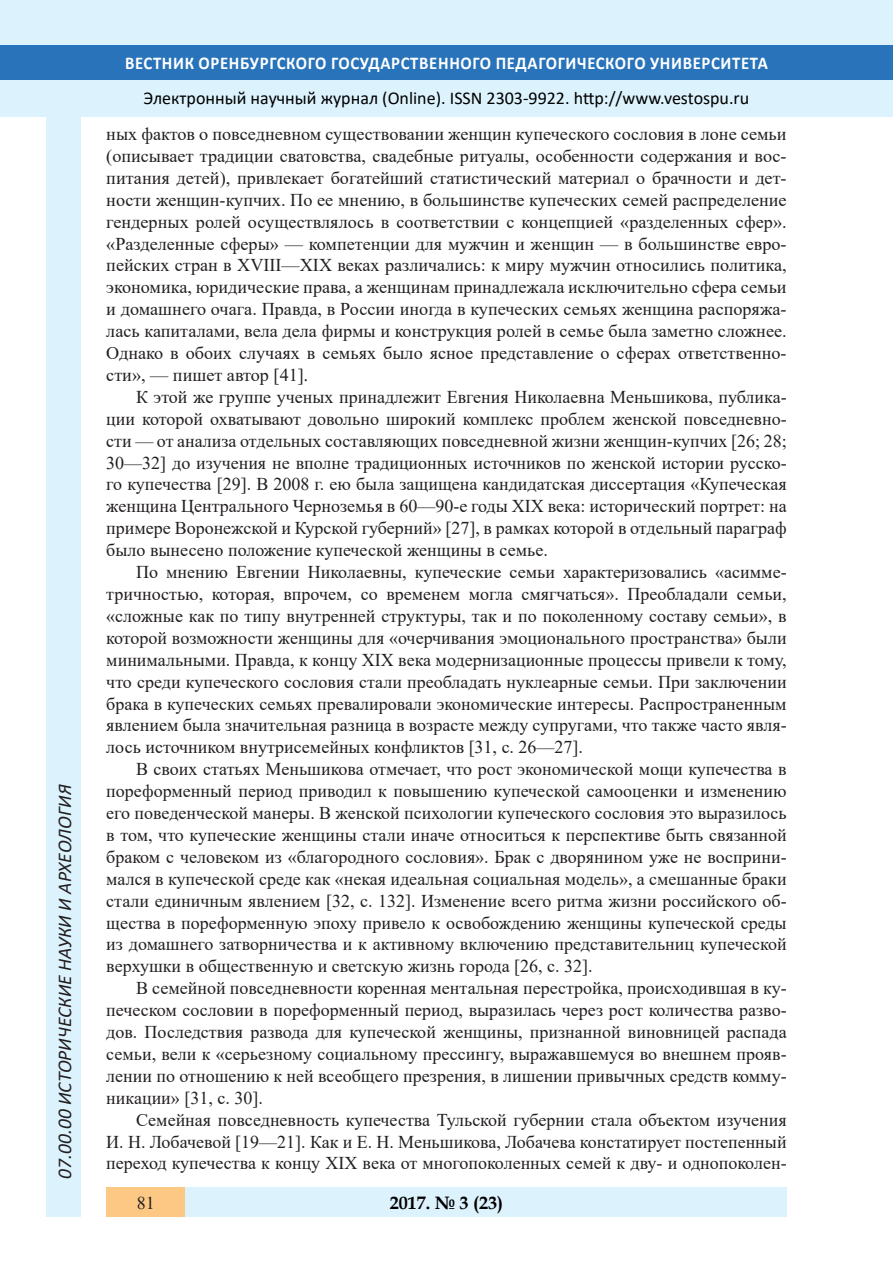
<style>
.page{position:relative;width:893px;height:1263px;background:#fff}
.page>*{position:absolute;margin:0;border:0;box-sizing:border-box;transform-origin:0 0}
.t1{font:italic 19.5px "Calibri";color:#231f20}
.Стиль2{font:18px/21.9px "Times New Roman";color:#231f20;text-align:justify}
.t2{font:18px "Calibri";color:#000}
.t3{font:700 18px "Calibri";letter-spacing:.04em;color:#fff;scale:.93 1}
.t4{font:700 18px "Book Antiqua";color:#000}
.s1{font-family:"Minion Pro"}
</style>
<div class="page">
<div style="left:0;top:0;width:893px;height:116px;background:#dcf2fc"></div>
<div style="left:0;top:45px;width:893px;height:34px;background:#2873ba"></div>
<div style="left:47px;top:116px;width:34px;height:1101px;background:#dcf2fc"></div>
<div style="left:106px;top:1188px;width:681px;height:29px;background:#dcf2fc"></div>
<div style="left:106px;top:1188px;width:79px;height:29px;background:#fdc784"></div>
<p class="t1" style="left:51px;top:1179px;width:395px;rotate:-90deg">07.00.00 ИСТОРИЧЕСКИЕ НАУКИ И АРХЕОЛОГИЯ</p>
<p class="t1" style="left:51px;top:1105px;width:206px;rotate:-90deg">БИОЛОГИЧЕСКИЕ НАУКИ</p>
<p class="t1" style="left:51px;top:1169px;width:11px;rotate:-90deg">3</p>
<p class="t3" style="left:125px;top:50px;width:693px">ВЕСТНИК ОРЕНБУРГСКОГО ГОСУДАРСТВЕННОГО ПЕДАГОГИЧЕСКОГО УНИВЕРСИТЕТА</p>
<p class="t2" style="left:144px;top:85px;width:607px">Электронный научный журнал (Online). ISSN 2303-9922. http://www.vestospu.ru</p>
<p class="t2" style="left:583px;top:85px;width:13px">t</p>
<p class="Стиль2" style="left:106px;top:122px;width:682px">ных фактов о повседневном существовании женщин купеческого сословия в лоне семьи (описывает традиции сватовства, свадебные ритуалы, особенности содержания и вос&shy;питания детей), привлекает богатейший статистический материал о брачности и дет&shy;ности женщин-купчих. По ее мнению, в большинстве купеческих семей распределение гендерных ролей осуществлялось в соответствии с концепцией «разделенных сфер». «Разделенные сферы» — компетенции для мужчин и женщин — в большинстве евро&shy;пейских стран в XVIII—XIX веках различались: к миру мужчин относились политика, экономика, юридические права, а женщинам принадлежала исключительно сфера семьи и домашнего очага. Правда, в России иногда в купеческих семьях женщина распоряжа&shy;лась капиталами, вела дела фирмы и конструкция ролей в семье была заметно сложнее.<br>Однако в обоих случаях в семьях было ясное представление о сферах ответственно&shy;сти», — пишет автор [41]<span class="s1">.</span></p>
<p class="Стиль2" style="left:106px;top:385px;width:682px;text-indent:30px">К этой же группе ученых принадлежит Евгения Николаевна Меньшикова, публика&shy;ции которой охватывают довольно широкий комплекс проблем женской повседневно&shy;сти — от анализа отдельных составляющих повседневной жизни женщин-купчих [26; 28; 30—32] до изучения не вполне традиционных источников по женской истории русско&shy;го купечества [29]. В 2008 г. ею была защищена кандидатская диссертация «Купеческая женщина Центрального Черноземья в 60—90-е годы XIX века: исторический портрет: на примере Воронежской и Курской губерний» [27], в рамках которой в отдельный параграф было вынесено положение купеческой женщины в семье.</p>
<p class="Стиль2" style="left:106px;top:560px;width:682px;text-indent:30px">По мнению Евгении Николаевны, купеческие семьи характеризовались «асимме&shy;тричностью, которая, впрочем, со временем могла смягчаться». Преобладали семьи, «сложные как по типу внутренней структуры, так и по поколенному составу семьи», в которой возможности женщины для «очерчивания эмоционального пространства» были минимальными. Правда, к концу XIX века модернизационные процессы привели к тому, что среди купеческого сословия стали преобладать нуклеарные семьи. При заключении брака в купеческих семьях превалировали экономические интересы. Распространенным явлением была значительная разница в возрасте между супругами, что также часто явля&shy;лось источником внутрисемейных конфликтов [31, с. 26—27].</p>
<p class="Стиль2" style="left:106px;top:758px;width:682px;text-indent:30px">В своих статьях Меньшикова отмечает, что рост экономической мощи купечества в пореформенный период приводил к повышению купеческой самооценки и изменению его поведенческой манеры. В женской психологии купеческого сословия это выразилось в том, что купеческие женщины стали иначе относиться к перспективе быть связанной браком с человеком из «благородного сословия». Брак с дворянином уже не восприни&shy;мался в купеческой среде как «некая идеальная социальная модель», а смешанные браки стали единичным явлением [32, с. 132]. Изменение всего ритма жизни российского об&shy;щества в пореформенную эпоху привело к освобождению женщины купеческой среды из домашнего затворничества и к активному включению представительниц купеческой верхушки в общественную и светскую жизнь города [26, с. 32].</p>
<p class="Стиль2" style="left:106px;top:977px;width:682px;text-indent:30px">В семейной повседневности коренная ментальная перестройка, происходившая в ку&shy;печеском сословии в пореформенный период, выразилась через рост количества разво&shy;дов. Последствия развода для купеческой женщины, признанной виновницей распада семьи, вели к «серьезному социальному прессингу, выражавшемуся во внешнем прояв&shy;лении по отношению к ней всеобщего презрения, в лишении привычных средств комму&shy;никации» [31, с. 30].</p>
<p class="Стиль2" style="left:106px;top:1108px;width:682px;text-indent:30px">Семейная повседневность купечества Тульской губернии стала объектом изучения И. Н. Лобачевой [19—21]. Как и Е. Н. Меньшикова, Лобачева констатирует постепенный переход купечества к концу XIX века от многопоколенных семей к дву- и однопоколен-</p>
<p class="t4" style="left:390px;top:1190px;width:115px">2017. № 3 (23)</p>
<p class="Стиль2" style="left:137px;top:1191px;width:19px">81</p>
<p class="t4" style="left:417px;top:1190px;width:10px">6</p>
<p class="t4" style="left:479px;top:1190px;width:19px">19</p>
</div>
